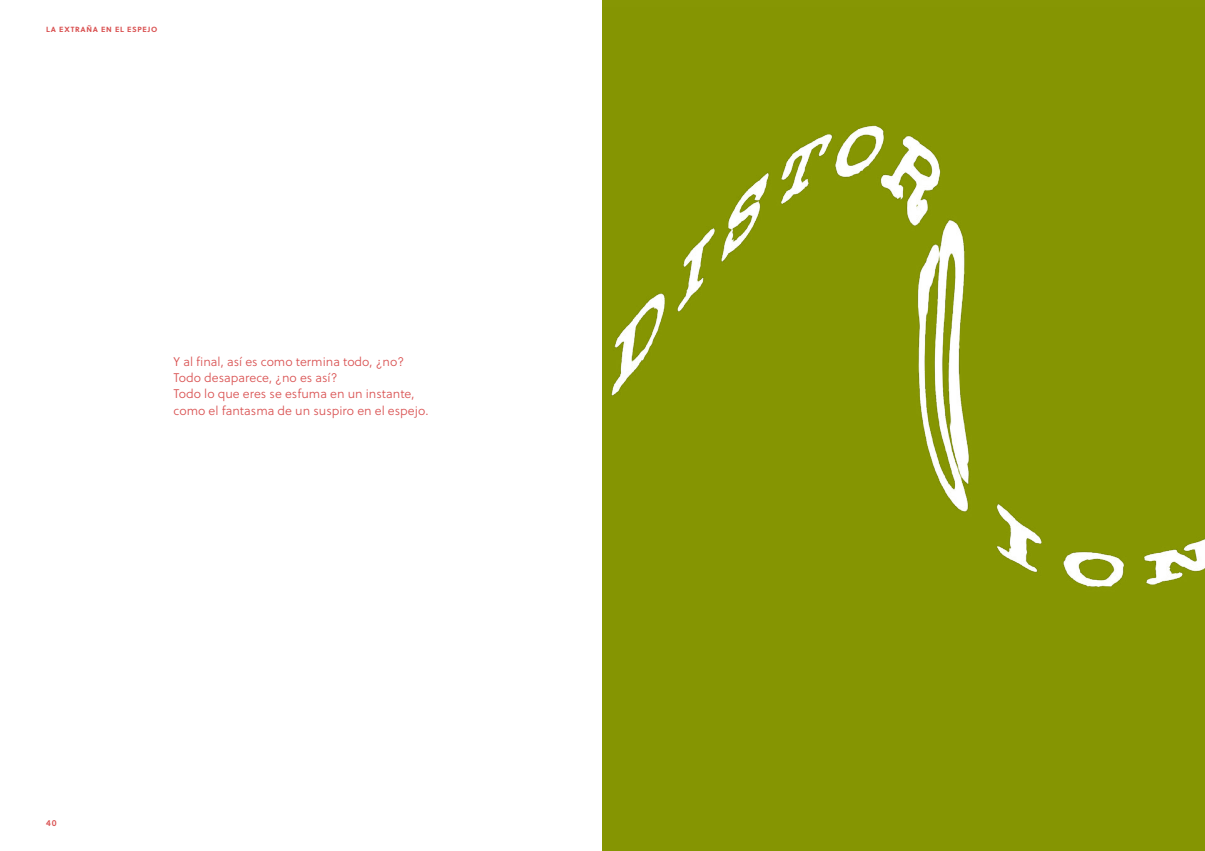
<style>
.page{position:relative;width:1205px;height:851px;background:#fff}
.page>*{position:absolute;margin:0;border:0;box-sizing:border-box;transform-origin:0 0}
.t1{font:12.5px/16.2px "Soleil Lt";color:#d95151}
.t2{font:8.75px "Soleil Sb";color:#d95151}
.t3{font:700 7.5px "Soleil";letter-spacing:.095em;color:#d95151}
</style>
<div class="page">
<div style="left:602px;top:7px;width:603px;height:843px;background:#859502"></div>
<p class="t3" style="left:46px;top:23px;width:113px">LA EXTRAÑA EN EL ESPEJO</p>
<p class="t1" style="left:174px;top:353px;width:256px">Y al final, así es como termina todo, ¿no?<br>Todo desaparece, ¿no es así?<br>Todo lo que eres se esfuma en un instante, como el fantasma de un suspiro en el espejo.</p>
<p class="t2" style="left:46px;top:815px;width:12px">40</p>
</div>
